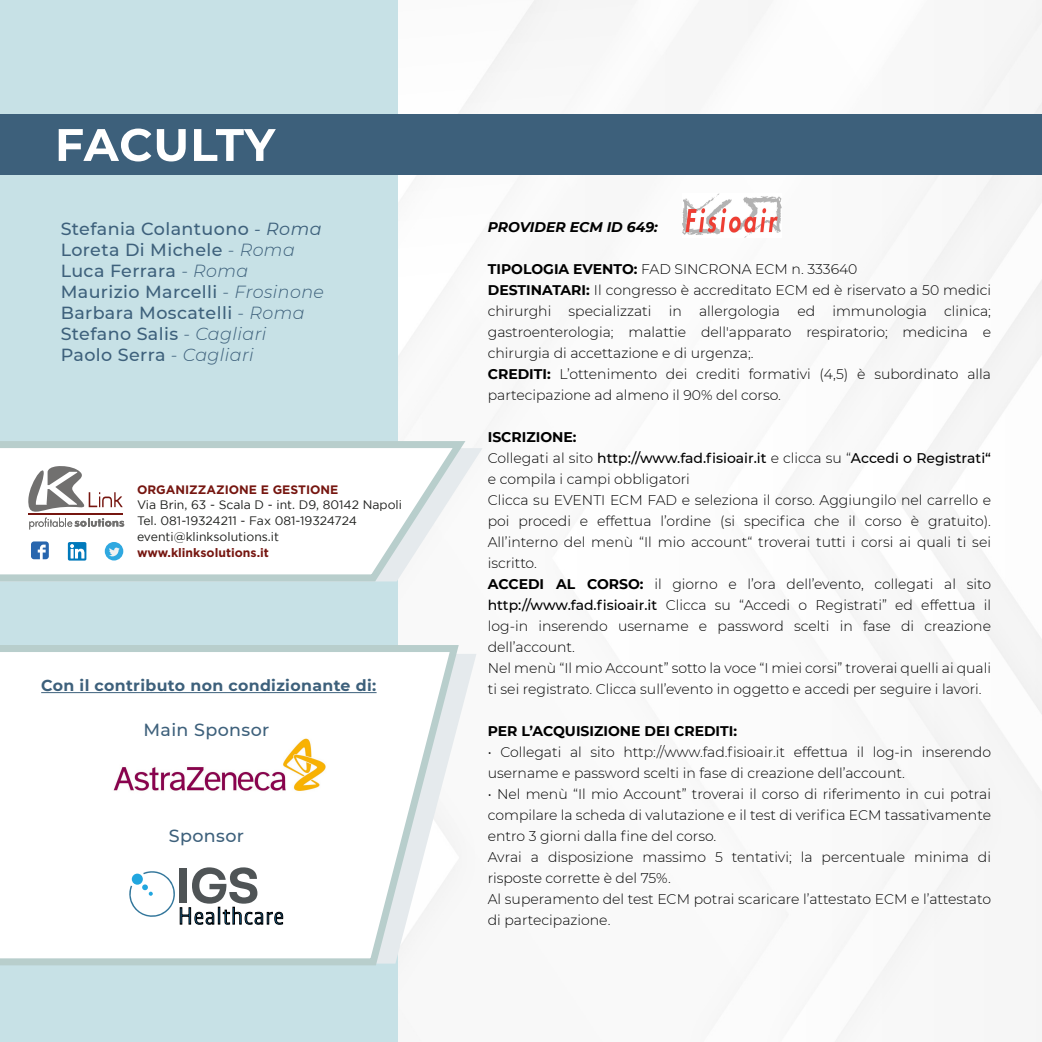
<style>
.page{position:relative;width:1042px;height:1042px;background:#fff}
.page>*{position:absolute;margin:0;border:0;box-sizing:border-box;transform-origin:0 0}
.t1{font:500 17.5px/21px "Montserrat";letter-spacing:.025em;color:#3d607b}
.t2{font:700 15.75px "Montserrat";letter-spacing:.025em;color:#3d607b}
.t3{font:300 14px/21px "Montserrat";color:#000}
.t4{font:700 14px "Montserrat";color:#000}
.t5{font:italic 700 14px "Montserrat";color:#000}
.t6{font:12.25px/15.8px "Gotham";color:#1d1e1c}
.t7{font:700 12.25px "Gotham";color:#761610}
.s1{font-weight:400;font-style:italic}
.s2{font-weight:300;font-style:italic}
.s3{font-weight:700}
.s4{font-weight:500}
</style>
<div class="page">
<div style="left:0;top:0;width:398px;height:1042px;background:#c7e1e6"></div>
<svg style="left:472px;top:448px;width:10px;height:133px"></svg>
<div style="left:0;top:114px;width:1042px;height:61px;background:#3d607b"></div>
<svg style="left:0;top:437px;width:472px;height:148px"></svg>
<svg style="left:463px;top:654px;width:13px;height:309px"></svg>
<svg style="left:0;top:641px;width:463px;height:328px;background:#f7f9f9"></svg>
<img style="left:92px;top:731px;width:256px;height:68px">
<hr style="left:41px;top:692px;width:336px;height:1px;background:#3d607b">
<img style="left:682px;top:193px;width:99px;height:45px">
<svg style="left:129px;top:867px;width:154px;height:57px;background:#c7cdd0"></svg>
<svg style="left:27px;top:454px;width:97px;height:75px;background:#d7d3d2"></svg>
<svg style="left:31px;top:541px;width:18px;height:18px"></svg>
<svg style="left:68px;top:542px;width:18px;height:18px"></svg>
<div style="left:105px;top:542px;width:18px;height:18px;background:#2fa8e0;border-radius:50%"></div>
<svg style="left:109px;top:547px;width:11px;height:9px"></svg>
<svg style="left:59px;top:129px;width:92px;height:32px"></svg>
<svg style="left:157px;top:129px;width:29px;height:32px"></svg>
<svg style="left:194px;top:129px;width:82px;height:32px"></svg>
<p class="t1" style="left:61px;top:218px;width:265px">Stefania Colantuono <span class="s1">- Roma<br></span>Loreta Di Michele <span class="s2">- Roma<br></span>Luca Ferrara <span class="s2">- Roma<br></span>Maurizio Marcelli <span class="s2">- Frosinone<br></span>Barbara Moscatelli <span class="s2">- Roma<br></span>Stefano Salis <span class="s2">- Cagliari<br></span>Paolo Serra <span class="s2">- Cagliari</span></p>
<p class="t7" style="left:137px;top:482px;width:203px">ORGANIZZAZIONE E GESTIONE</p>
<p class="t6" style="left:137px;top:497px;width:266px">Via Brin, 63 - Scala D - int. D9, 80142 Napoli<br>Tel. 081-19324211 - Fax 081-19324724 eventi@klinksolutions.it</p>
<p class="t7" style="left:137px;top:545px;width:133px">www.klinksolutions.it</p>
<p class="t2" style="left:41px;top:674px;width:336px">Con il contributo non condizionante di:</p>
<p class="t1" style="left:143px;top:718px;width:127px">Main Sponsor</p>
<p class="t1" style="left:169px;top:824px;width:77px">Sponsor</p>
<p class="t5" style="left:488px;top:217px;width:172px">PROVIDER ECM ID 649:</p>
<p class="t3" style="left:488px;top:258px;width:505px"><span class="s3">TIPOLOGIA EVENTO:</span> FAD SINCRONA ECM n. 333640<br><span class="s3">DESTINATARI:</span> Il congresso è accreditato ECM ed è riservato a 50 medici chirurghi specializzati in allergologia ed immunologia clinica; gastroenterologia; malattie dell'apparato respiratorio; medicina e chirurgia di accettazione e di urgenza;.<br><span class="s3">CREDITI:</span> L’ottenimento dei crediti formativi (4,5) è subordinato alla partecipazione ad almeno il 90% del corso.</p>
<p class="t3" style="left:488px;top:426px;width:505px"><span class="s3">ISCRIZIONE:<br></span>Collegati al sito <span class="s4">http://www.fad.fisioair.it</span> e clicca su “<span class="s4">Accedi o Registrati“ </span>e compila i campi obbligatori<br>Clicca su EVENTI ECM FAD e seleziona il corso. Aggiungilo nel carrello e poi procedi e effettua l’ordine (si specifica che il corso è gratuito).<br>All’interno del menù “Il mio account“ troverai tutti i corsi ai quali ti sei iscritto.<br><span class="s3">ACCEDI AL CORSO:</span> il giorno e l’ora dell’evento, collegati al sito <span class="s4">http://www.fad.fisioair.it</span> Clicca su “Accedi o Registrati” ed effettua il log-in inserendo username e password scelti in fase di creazione dell’account.<br>Nel menù “Il mio Account” sotto la voce “I miei corsi” troverai quelli ai quali ti sei registrato. Clicca sull’evento in oggetto e accedi per seguire i lavori.</p>
<p class="t4" style="left:488px;top:721px;width:251px">PER L’ACQUISIZIONE DEI CREDITI:</p>
<p class="t3" style="left:488px;top:741px;width:505px">• Collegati al sito http://www.fad.fisioair.it effettua il log-in inserendo username e password scelti in fase di creazione dell’account.</p>
<p class="t3" style="left:488px;top:783px;width:505px">• Nel menù “Il mio Account” troverai il corso di riferimento in cui potrai compilare la scheda di valutazione e il test di verifica ECM tassativamente entro 3 giorni dalla fine del corso.<br>Avrai a disposizione massimo 5 tentativi; la percentuale minima di risposte corrette è del 75%.<br>Al superamento del test ECM potrai scaricare l’attestato ECM e l’attestato di partecipazione.</p>
</div>
